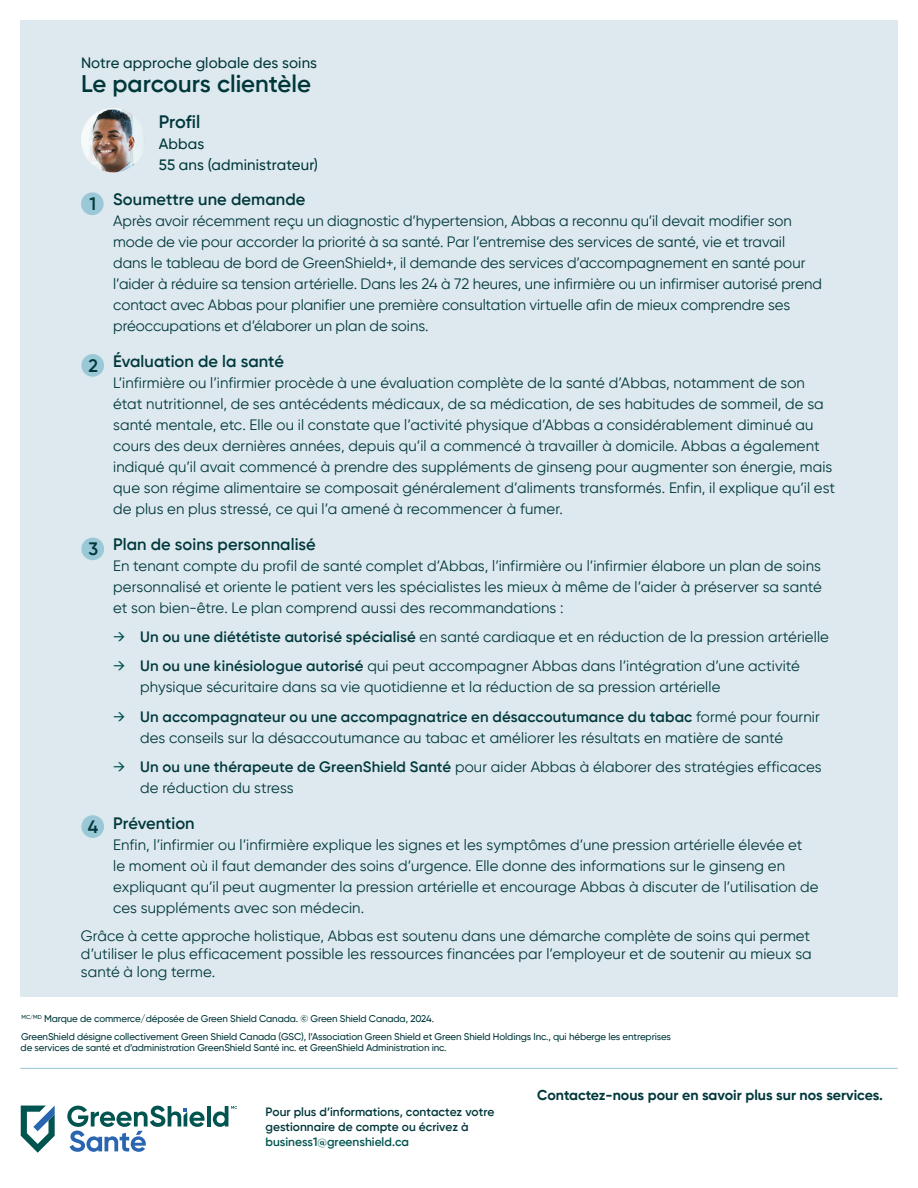
<style>
.page{position:relative;width:918px;height:1188px;background:#fff}
.page>*{position:absolute;margin:0;border:0;box-sizing:border-box;transform-origin:0 0}
.t1{font:600 24px "Gilroy";color:#00373a}
.t2{font:600 18px "Gilroy";letter-spacing:-.005em;color:#00373a}
.t3{font:600 18px "Gilroy";color:#00383c}
.t4{font:600 16.5px "Gilroy";letter-spacing:.005em;color:#00383c}
.t5{font:15px/21px "Gilroy";letter-spacing:.005em;color:#00383c}
.t6{font:500 15px/21px "Gilroy";letter-spacing:.01em;color:#00373a}
.t7{font:700 14.25px "Gilroy";color:#00383c}
.t8{font:600 12px/15px "Gilroy";color:#00373a}
.t9{font:600 12px "Gilroy";color:#00544e}
.t10{font:500 9.75px/18px "Gilroy";letter-spacing:-.01em;color:#00373a}
.s1{font-weight:500;color:#00534f}
.s2{font-weight:600}
</style>
<div class="page">
<div style="left:20px;top:21px;width:878px;height:976px;background:#dde9ef"></div>
<img style="left:81px;top:108px;width:64px;height:64px;border-radius:32px">
<div style="left:81px;top:815px;width:23px;height:23px;background:#9bc8d7;border-radius:50%"></div>
<div style="left:81px;top:538px;width:23px;height:22px;background:#9bc8d7;border-radius:50%"></div>
<div style="left:81px;top:354px;width:23px;height:23px;background:#9bc8d7;border-radius:50%"></div>
<div style="left:81px;top:192px;width:23px;height:23px;background:#9bc8d7;border-radius:50%"></div>
<svg style="left:21px;top:1106px;width:34px;height:47px"></svg>
<hr style="left:207px;top:1106px;width:4px;height:20px;background:#025450">
<svg style="left:213px;top:1106px;width:24px;height:21px"></svg>
<svg style="left:67px;top:1106px;width:138px;height:46px"></svg>
<hr style="left:20px;top:1068px;width:878px;height:1px;background:#96c5d7">
<p class="t6" style="left:81px;top:52px;width:238px">Notre approche globale des soins</p>
<h1 class="t1" style="left:81px;top:69px;width:232px">Le parcours clientèle</h1>
<p class="t2" style="left:159px;top:111px;width:43px">Profil</p>
<p class="t6" style="left:159px;top:133px;width:161px">Abbas<br>55 ans (administrateur)</p>
<p class="t3" style="left:89px;top:193px;width:8px">1</p>
<p class="t3" style="left:89px;top:354px;width:11px">2</p>
<p class="t3" style="left:88px;top:538px;width:11px">3</p>
<p class="t3" style="left:88px;top:816px;width:12px">4</p>
<p class="t4" style="left:113px;top:189px;width:194px">Soumettre une demande</p>
<p class="t5" style="left:113px;top:210px;width:710px">Après avoir récemment reçu un diagnostic d’hypertension, Abbas a reconnu qu’il devait modifier son mode de vie pour accorder la priorité à sa santé. Par l’entremise des services de santé, vie et travail dans le tableau de bord de GreenShield+, il demande des services d’accompagnement en santé pour l’aider à réduire sa tension artérielle. Dans les 24 à 72 heures, une infirmière ou un infirmiser autorisé prend contact avec Abbas pour planifier une première consultation virtuelle afin de mieux comprendre ses préoccupations et d’élaborer un plan de soins.</p>
<p class="t4" style="left:113px;top:351px;width:172px">Évaluation de la santé</p>
<p class="t5" style="left:113px;top:372px;width:724px">L’infirmière ou l’infirmier procède à une évaluation complète de la santé d’Abbas, notamment de son état nutritionnel, de ses antécédents médicaux, de sa médication, de ses habitudes de sommeil, de sa santé mentale, etc. Elle ou il constate que l’activité physique d’Abbas a considérablement diminué au cours des deux dernières années, depuis qu’il a commencé à travailler à domicile. Abbas a également indiqué qu’il avait commencé à prendre des suppléments de ginseng pour augmenter son énergie, mais que son régime alimentaire se composait généralement d’aliments transformés. Enfin, il explique qu’il est de plus en plus stressé, ce qui l’a amené à recommencer à fumer.</p>
<p class="t4" style="left:113px;top:534px;width:204px">Plan de soins personnalisé</p>
<p class="t5" style="left:113px;top:555px;width:710px;text-align:justify">En tenant compte du profil de santé complet d’Abbas, l’infirmière ou l’infirmier élabore un plan de soins personnalisé et oriente le patient vers les spécialistes les mieux à même de l’aider à préserver sa santé et son bien-être. Le plan comprend aussi des recommandations :</p>
<p class="t5" style="left:113px;top:626px;width:717px"><span class="s1">→</span> <span class="s2">Un ou une diététiste autorisé spécialisé</span> en santé cardiaque et en réduction de la pression artérielle</p>
<p class="t5" style="left:140px;top:656px;width:661px;text-indent:-27px"><span class="s1">→</span> <span class="s2">Un ou une kinésiologue autorisé</span> qui peut accompagner Abbas dans l’intégration d’une activité physique sécuritaire dans sa vie quotidienne et la réduction de sa pression artérielle</p>
<p class="t5" style="left:140px;top:706px;width:681px;text-indent:-27px"><span class="s1">→</span> <span class="s2">Un accompagnateur ou une accompagnatrice en désaccoutumance du tabac</span> formé pour fournir des conseils sur la désaccoutumance au tabac et améliorer les résultats en matière de santé</p>
<p class="t5" style="left:140px;top:756px;width:683px;text-indent:-27px"><span class="s1">→</span> <span class="s2">Un ou une thérapeute de GreenShield Santé</span> pour aider Abbas à élaborer des stratégies efficaces de réduction du stress</p>
<p class="t4" style="left:113px;top:813px;width:83px">Prévention</p>
<p class="t5" style="left:113px;top:834px;width:707px">Enfin, l’infirmier ou l’infirmière explique les signes et les symptômes d’une pression artérielle élevée et<br>le moment où il faut demander des soins d’urgence. Elle donne des informations sur le ginseng en expliquant qu’il peut augmenter la pression artérielle et encourage Abbas à discuter de l’utilisation de ces suppléments avec son médecin.</p>
<p class="t5" style="left:81px;top:926px;width:732px;line-height:18px;text-align:justify">Grâce à cette approche holistique, Abbas est soutenu dans une démarche complète de soins qui permet d’utiliser le plus efficacement possible les ressources financées par l’employeur et de soutenir au mieux sa santé à long terme.</p>
<p class="t10" style="left:21px;top:1009px;width:651px"><sup>MC/MD</sup> Marque de commerce/déposée de Green Shield Canada. © Green Shield Canada, 2024.<br>GreenShield désigne collectivement Green Shield Canada (GSC), l’Association Green Shield et Green Shield Holdings Inc., qui héberge les entreprises</p>
<p class="t10" style="left:21px;top:1039px;width:427px">de services de santé et d’administration GreenShield Santé inc. et GreenShield Administration inc.</p>
<p class="t8" style="left:265px;top:1105px;width:230px">Pour plus d’informations, contactez votre gestionnaire de compte ou écrivez à</p>
<p class="t9" style="left:265px;top:1135px;width:145px">business1@greenshield.ca</p>
<p class="t7" style="left:537px;top:1086px;width:347px">Contactez-nous pour en savoir plus sur nos services.</p>
</div>
